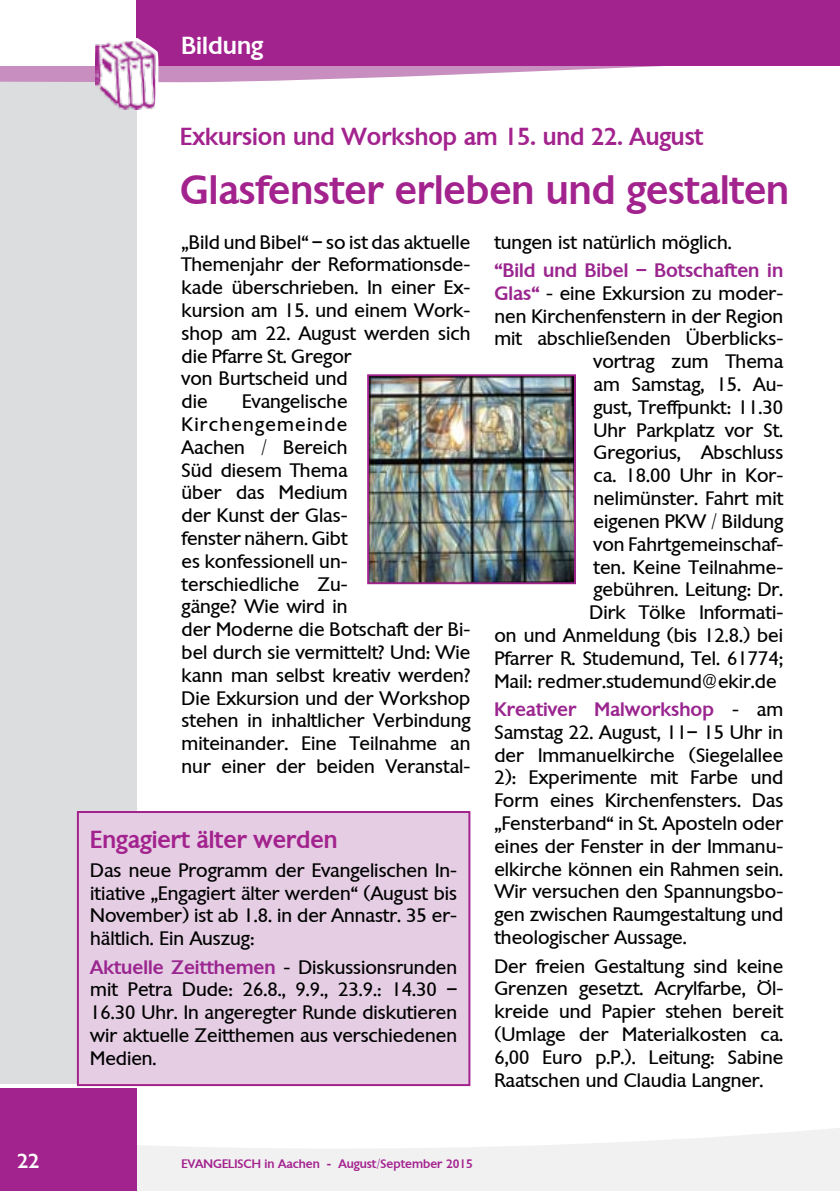
<style>
.page{position:relative;width:840px;height:1191px;background:#fff}
.page>*{position:absolute;margin:0;border:0;box-sizing:border-box;transform-origin:0 0}
.t1{font:500 40px "Chantilly";color:#a3238e}
.t2{font:500 24px "Chantilly";color:#a3238e}
.t3{font:500 24px "Chantilly";color:#fff}
.t4{font:500 20px "Chantilly";color:#fff}
.t5{font:19px/22.8px "Chantilly";color:#000;text-align:justify}
.t6{font:500 19px "Chantilly";color:#9a258f}
.t7{font:500 12px "Chantilly";color:#a3238e}
.s1{font-weight:500;color:#9a258f}
</style>
<div class="page">
<svg style="left:136px;top:1092px;width:703px;height:99px"></svg>
<div style="left:0;top:77px;width:136px;height:1006px;background:#dcddde"></div>
<div style="left:0;top:1089px;width:136px;height:102px;background:#a3238e"></div>
<div style="left:136px;top:0;width:703px;height:65px;background:#a3238e"></div>
<svg style="left:0;top:38px;width:700px;height:45px"></svg>
<img style="left:94px;top:40px;width:62px;height:70px">
<svg style="left:839px;top:1128px;width:1px;height:63px"></svg>
<img style="left:370px;top:377px;width:202px;height:204px">
<div style="left:367px;top:374px;width:208px;height:210px;border:2px solid #a3238e"></div>
<div style="left:78px;top:812px;width:391px;height:273px;background:#e5cee4"></div>
<div style="left:77px;top:811px;width:393px;height:275px;border:2px solid #a3238e"></div>
<p class="t3" style="left:181px;top:30px;width:83px">Bildung</p>
<p class="t2" style="left:180px;top:121px;width:524px">Exkursion und Workshop am 15. und 22. August</p>
<h1 class="t1" style="left:180px;top:164px;width:610px">Glasfenster erleben und gestalten</h1>
<p class="t5" style="left:181px;top:230px;width:290px;text-align:left">„Bild und Bibel“ – so ist das aktuelle<br>Themenjahr der Reformationsde&shy;kade überschrieben. In einer Ex&shy;kursion am 15. und einem Work&shy;shop am 22. August werden sich die Pfarre St. Gregor<br>von Burtscheid und<br>die</p>
<p class="t5" style="left:181px;top:390px;width:290px;text-align:left;text-indent:61px">Evangelische<br>Kirchengemeinde<br>Aachen / Bereich<br>Süd diesem Thema<br>über das Medium<br>der Kunst der Glas-<br>fenster nähern. Gibt<br>es konfessionell un-<br>terschiedliche Zu-<br>gänge? Wie wird in<br>der Moderne die Botschaft der Bi&shy;bel durch sie vermittelt? Und: Wie kann man selbst kreativ werden?<br>Die Exkursion und der Workshop stehen in inhaltlicher Verbindung miteinander. Eine Teilnahme an nur einer der beiden Veranstal-</p>
<p class="t2" style="left:90px;top:824px;width:249px">Engagiert älter werden</p>
<p class="t5" style="left:90px;top:858px;width:368px">Das neue Programm der Evangelischen In&shy;itiative „Engagiert älter werden“ (August bis November) ist ab 1.8. in der Annastr. 35 er&shy;hältlich. Ein Auszug:</p>
<p class="t5" style="left:90px;top:955px;width:368px"><span class="s1">Aktuelle Zeitthemen</span> - Diskussionsrunden mit Petra Dude: 26.8., 9.9., 23.9.: 14.30 – 16.30 Uhr. In angeregter Runde diskutieren wir aktuelle Zeitthemen aus verschiedenen Medien.</p>
<p class="t5" style="left:494px;top:230px;width:239px">tungen ist natürlich möglich.</p>
<p class="t6" style="left:494px;top:258px;width:290px">“Bild und Bibel – Botschaften in</p>
<p class="t5" style="left:494px;top:281px;width:290px"><span class="s1">Glas“</span> - eine Exkursion zu moder-</p>
<p class="t5" style="left:494px;top:304px;width:290px">nen Kirchenfenstern in der Region</p>
<p class="t5" style="left:494px;top:327px;width:290px">mit abschließenden Überblicks-</p>
<p class="t5" style="left:593px;top:350px;width:191px">vortrag zum Thema</p>
<p class="t5" style="left:593px;top:373px;width:191px">am Samstag, 15. Au-</p>
<p class="t5" style="left:593px;top:395px;width:191px">gust, Treffpunkt: 11.30</p>
<p class="t5" style="left:593px;top:418px;width:191px">Uhr Parkplatz vor St.</p>
<p class="t5" style="left:593px;top:441px;width:191px">Gregorius, Abschluss</p>
<p class="t5" style="left:593px;top:464px;width:191px">ca. 18.00 Uhr in Kor-</p>
<p class="t5" style="left:593px;top:487px;width:191px">nelimünster. Fahrt mit</p>
<p class="t5" style="left:593px;top:509px;width:191px">eigenen PKW / Bildung</p>
<p class="t5" style="left:593px;top:532px;width:191px">von Fahrtgemeinschaf-</p>
<p class="t5" style="left:593px;top:555px;width:191px">ten. Keine Teilnahme-</p>
<p class="t5" style="left:593px;top:578px;width:191px">gebühren. Leitung: Dr.</p>
<p class="t5" style="left:589px;top:601px;width:195px">Dirk Tölke Informati-</p>
<p class="t5" style="left:494px;top:623px;width:290px">on und Anmeldung (bis 12.8.) bei</p>
<p class="t5" style="left:494px;top:646px;width:290px">Pfarrer R. Studemund, Tel. 61774;</p>
<p class="t5" style="left:494px;top:669px;width:283px">Mail: redmer.studemund@ekir.de</p>
<p class="t5" style="left:494px;top:697px;width:290px"><span class="s1">Kreativer Malworkshop</span> - am Samstag 22. August, 11– 15 Uhr in der Immanuelkirche (Siegelallee 2): Experimente mit Farbe und Form eines Kirchenfensters. Das „Fensterband“ in St. Aposteln oder eines der Fenster in der Immanu&shy;elkirche können ein Rahmen sein.<br>Wir versuchen den Spannungsbo&shy;gen zwischen Raumgestaltung und theologischer Aussage.</p>
<p class="t5" style="left:494px;top:954px;width:290px">Der freien Gestaltung sind keine Grenzen gesetzt. Acrylfarbe, Öl&shy;kreide und Papier stehen bereit (Umlage der Materialkosten ca.<br>6,00 Euro p.P.). Leitung: Sabine Raatschen und Claudia Langner.</p>
<p class="t4" style="left:17px;top:1148px;width:24px">22</p>
<p class="t7" style="left:181px;top:1156px;width:293px">EVANGELISCH in Aachen - August/September 2015</p>
</div>
